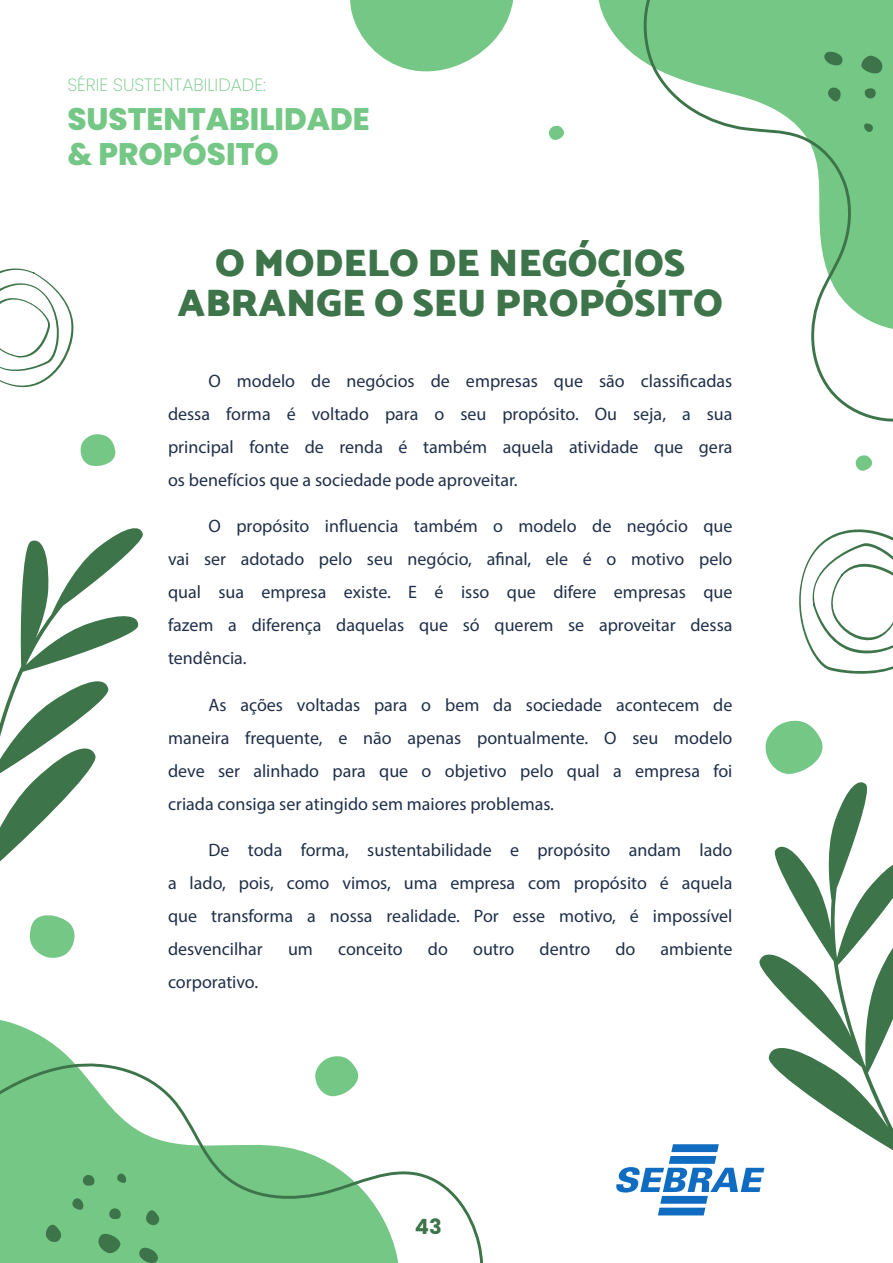
<style>
.page{position:relative;width:893px;height:1263px;background:#fff}
.page>*{position:absolute;margin:0;border:0;box-sizing:border-box;transform-origin:0 0}
.t1{font:900 39px/40.5px "Catamaran";color:#3d7449;text-align:center}
.t2{font:800 31.05px/35.4px "Poppins";color:#74c785}
.t3{font:700 21px "Poppins";color:#3d7449}
.Texto{font:18px/33px "Myriad Pro";color:#20304a;text-align:justify}
.t4{font:200 17.7px "Poppins";color:#74c785}
</style>
<div class="page">
<svg style="left:0;top:1020px;width:69px;height:38px;fill:#74c785"></svg>
<svg style="left:598px;top:0;width:38px;height:56px;fill:#74c785"></svg>
<svg style="left:0;top:1058px;width:483px;height:205px"></svg>
<svg style="left:636px;top:0;width:257px;height:422px"></svg>
<svg style="left:0;top:528px;width:143px;height:334px"></svg>
<svg style="left:759px;top:782px;width:134px;height:388px"></svg>
<svg style="left:113px;top:1171px;width:14px;height:12px"></svg>
<svg style="left:80px;top:1174px;width:16px;height:14px"></svg>
<svg style="left:144px;top:1207px;width:17px;height:19px"></svg>
<svg style="left:137px;top:1245px;width:23px;height:18px"></svg>
<svg style="left:44px;top:1221px;width:19px;height:22px"></svg>
<svg style="left:96px;top:1230px;width:25px;height:25px"></svg>
<svg style="left:67px;top:1196px;width:18px;height:14px"></svg>
<svg style="left:107px;top:1208px;width:16px;height:14px"></svg>
<svg style="left:863px;top:123px;width:13px;height:10px"></svg>
<svg style="left:892px;top:113px;width:1px;height:15px"></svg>
<svg style="left:826px;top:87px;width:16px;height:17px"></svg>
<svg style="left:822px;top:49px;width:21px;height:19px"></svg>
<svg style="left:861px;top:55px;width:24px;height:22px"></svg>
<svg style="left:863px;top:85px;width:15px;height:15px"></svg>
<svg style="left:799px;top:529px;width:94px;height:145px"></svg>
<svg style="left:0;top:268px;width:74px;height:120px"></svg>
<svg style="left:350px;top:0;width:164px;height:72px"></svg>
<svg style="left:29px;top:915px;width:46px;height:43px"></svg>
<svg style="left:80px;top:434px;width:36px;height:32px"></svg>
<svg style="left:314px;top:1056px;width:50px;height:40px"></svg>
<svg style="left:765px;top:720px;width:58px;height:54px"></svg>
<svg style="left:548px;top:126px;width:16px;height:14px"></svg>
<svg style="left:855px;top:455px;width:18px;height:16px"></svg>
<svg style="left:616px;top:1144px;width:148px;height:71px"></svg>
<p class="t4" style="left:67px;top:75px;width:200px">SÉRIE SUSTENTABILIDADE:</p>
<h2 class="t2" style="left:67px;top:102px;width:304px">SUSTENTABILIDADE &amp; PROPÓSITO</h2>
<h3 class="t1" style="left:178px;top:242px;width:547px">O MODELO DE NEGÓCIOS<br>ABRANGE O SEU PROPÓSITO</h3>
<p class="Texto" style="left:168px;top:364px;width:566px;text-indent:40px">O modelo de negócios de empresas que são classificadas dessa forma é voltado para o seu propósito. Ou seja, a sua principal fonte de renda é também aquela atividade que gera os benefícios que a sociedade pode aproveitar.</p>
<p class="Texto" style="left:168px;top:509px;width:566px;text-indent:40px">O propósito influencia também o modelo de negócio que vai ser adotado pelo seu negócio, afinal, ele é o motivo pelo qual sua empresa existe. E é isso que difere empresas que fazem a diferença daquelas que só querem se aproveitar dessa tendência.</p>
<p class="Texto" style="left:168px;top:688px;width:566px;text-indent:40px">As ações voltadas para o bem da sociedade acontecem de maneira frequente, e não apenas pontualmente. O seu modelo deve ser alinhado para que o objetivo pelo qual a empresa foi criada consiga ser atingido sem maiores problemas.</p>
<p class="Texto" style="left:168px;top:833px;width:566px;text-indent:40px">De toda forma, sustentabilidade e propósito andam lado a lado, pois, como vimos, uma empresa com propósito é aquela que transforma a nossa realidade. Por esse motivo, é impossível desvencilhar</p>
<p class="Texto" style="left:288px;top:932px;width:26px">um</p>
<p class="Texto" style="left:338px;top:932px;width:66px">conceito</p>
<p class="Texto" style="left:428px;top:932px;width:22px">do</p>
<p class="Texto" style="left:473px;top:932px;width:43px">outro</p>
<p class="Texto" style="left:540px;top:932px;width:52px">dentro</p>
<p class="Texto" style="left:615px;top:932px;width:22px">do</p>
<p class="Texto" style="left:660px;top:932px;width:73px">ambiente</p>
<p class="Texto" style="left:168px;top:965px;width:92px">corporativo.</p>
<p class="t3" style="left:415px;top:1214px;width:28px">43</p>
</div>
